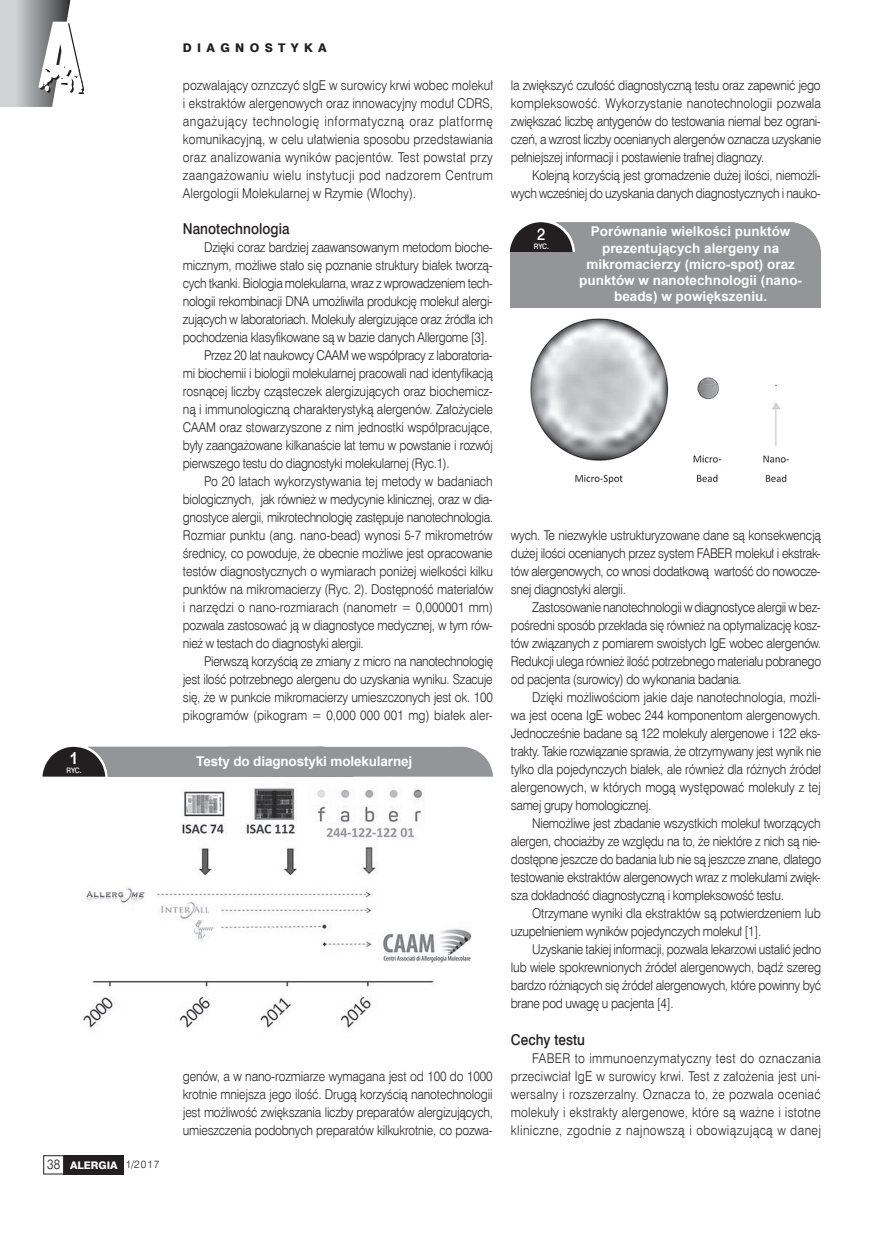
<style>
.page{position:relative;width:872px;height:1234px;background:#fff}
.page>*{position:absolute;margin:0;border:0;box-sizing:border-box;transform-origin:0 0}
.t1{font:700 16.5px "Arial";color:#fff;scale:.9 1}
.t2{font:16.5px "Swis 721 Md EU Normal";color:#fff;scale:.9 1}
.t3{font:15px "Swis 721 Md EU Normal";letter-spacing:.005em;color:#231f20;scale:.9 1}
.t4{font:13.5px/18px "Swis 721 Lt EU Normal";letter-spacing:-.025em;color:#231f20;text-align:justify;scale:.9 1}
.t5{font:700 13.5px/16.2px "Arial";color:#fff;text-align:center}
.t6{font:13.5px "Swis 721 Lt EU Normal";letter-spacing:-.005em;color:#231f20;scale:.9 1}
.t7{font:13.5px "Swis 721 Lt EU Normal";letter-spacing:.005em;color:#231f20;scale:.9 1}
.t8{font:13.5px "Swis 721 Lt EU Normal";letter-spacing:.01em;color:#231f20;scale:.9 1}
.t9{font:13.5px "Swis 721 Lt EU Normal";color:#231f20;scale:.9 1}
.t10{font:12px "Swis 721 Hv EU Normal";letter-spacing:.445em;color:#231f20}
.t11{font:10.5px "Swis 721 Hv EU Normal";letter-spacing:-.005em;color:#fff}
.t12{font:7.5px "Swis 721 Md EU Normal";letter-spacing:-.015em;color:#fff;scale:.9 1}
.s1{font-family:"Swis 721 Lt EU Normal";font-size:13.5px;color:#231f20}
.s2{font-family:"Swis 721 Lt EU Normal";color:#231f20}
</style>
<div class="page">
<div style="left:64px;top:1154px;width:60px;height:20px;background:#231f20"></div>
<div style="left:43px;top:1154px;width:21px;height:20px;border:1px solid #231f20"></div>
<img style="left:83px;top:788px;width:389px;height:241px">
<svg style="left:43px;top:746px;width:450px;height:30px;background:#8d8f91"></svg>
<div style="left:510px;top:252px;width:311px;height:55px;background:#939598"></div>
<svg style="left:510px;top:222px;width:311px;height:30px;background:#87888b"></svg>
<img style="left:530px;top:318px;width:259px;height:166px">
<svg style="left:0;top:0;width:85px;height:107px"></svg>
<p class="t1" style="left:70px;top:747px;width:11px">1</p>
<p class="t12" style="left:66px;top:766px;width:18px">RYC.</p>
<p class="t11" style="left:47px;top:1158px;width:114px"><span class="s1">38</span> ALERGIA <span class="s2">1/2017</span></p>
<p class="t10" style="left:183px;top:41px;width:26px">D IAG</p>
<p class="t10" style="left:235px;top:41px;width:91px">NOSTYKA</p>
<p class="t4" style="left:183px;top:76px;width:346px">pozwalający oznzczyć sIgE w surowicy krwi wobec molekuł i ekstraktów alergenowych oraz innowacyjny moduł CDRS, angażujący technologię informatyczną oraz platformę komunikacyjną, w celu ułatwienia sposobu przedstawiania oraz analizowania wyników pacjentów. Test powstał przy zaangażowaniu wielu instytucji pod nadzorem Centrum Alergologii Molekularnej w Rzymie (Włochy).</p>
<p class="t3" style="left:183px;top:220px;width:120px">Nanotechnologia</p>
<p class="t4" style="left:204px;top:238px;width:322px">Dzięki coraz bardziej zaawansowanym metodom bioche-</p>
<p class="t4" style="left:183px;top:256px;width:346px">micznym, możliwe stało się poznanie struktury białek tworzą-</p>
<p class="t4" style="left:183px;top:274px;width:346px">cych tkanki. Biologia molekularna, wraz z wprowadzeniem tech-</p>
<p class="t4" style="left:183px;top:292px;width:346px">nologii rekombinacji DNA umożliwiła produkcję molekuł alergi-</p>
<p class="t4" style="left:183px;top:310px;width:346px">zujących w laboratoriach. Molekuły alergizujące oraz źródła ich</p>
<p class="t4" style="left:183px;top:328px;width:340px">pochodzenia klasyfikowane są w bazie danych Allergome [3].</p>
<p class="t4" style="left:204px;top:346px;width:322px">Przez 20 lat naukowcy CAAM we współpracy z laboratoria-</p>
<p class="t4" style="left:183px;top:364px;width:346px">mi biochemii i biologii molekularnej pracowali nad identyfikacją</p>
<p class="t6" style="left:183px;top:383px;width:346px">rosnącej liczby cząsteczek alergizujących oraz biochemicz-</p>
<p class="t4" style="left:183px;top:400px;width:346px">ną i immunologiczną charakterystyką alergenów. Założyciele</p>
<p class="t6" style="left:183px;top:419px;width:346px">CAAM oraz stowarzyszone z nim jednostki współpracujące,</p>
<p class="t4" style="left:183px;top:436px;width:346px">były zaangażowane kilkanaście lat temu w powstanie i rozwój</p>
<p class="t4" style="left:183px;top:454px;width:298px">pierwszego testu do diagnostyki molekularnej (Ryc.1).</p>
<p class="t9" style="left:204px;top:473px;width:322px">Po 20 latach wykorzystywania tej metody w badaniach</p>
<p class="t4" style="left:183px;top:490px;width:346px">biologicznych, jak również w medycynie klinicznej, oraz w dia-</p>
<p class="t4" style="left:183px;top:508px;width:346px">gnostyce alergii, mikrotechnologię zastępuje nanotechnologia.</p>
<p class="t6" style="left:183px;top:527px;width:346px">Rozmiar punktu (ang. nano-bead) wynosi 5-7 mikrometrów</p>
<p class="t4" style="left:183px;top:544px;width:346px">średnicy, co powoduje, że obecnie możliwe jest opracowanie</p>
<p class="t4" style="left:183px;top:562px;width:346px">testów diagnostycznych o wymiarach poniżej wielkości kilku</p>
<p class="t4" style="left:183px;top:580px;width:346px">punktów na mikromacierzy (Ryc. 2). Dostępność materiałów</p>
<p class="t7" style="left:183px;top:599px;width:346px">i narzędzi o nano-rozmiarach (nanometr = 0,000001 mm)</p>
<p class="t4" style="left:183px;top:616px;width:346px">pozwala zastosować ją w diagnostyce medycznej, w tym rów-</p>
<p class="t4" style="left:183px;top:634px;width:202px">nież w testach do diagnostyki alergii.</p>
<p class="t4" style="left:204px;top:652px;width:322px">Pierwszą korzyścią ze zmiany z micro na nanotechnologię</p>
<p class="t4" style="left:183px;top:670px;width:345px">jest ilość potrzebnego alergenu do uzyskania wyniku. Szacuje</p>
<p class="t4" style="left:183px;top:688px;width:346px">się, że w punkcie mikromacierzy umieszczonych jest ok. 100</p>
<p class="t8" style="left:183px;top:707px;width:346px">pikogramów (pikogram = 0,000 000 001 mg) białek aler-</p>
<p class="t5" style="left:196px;top:753px;width:217px">Testy do diagnostyki molekularnej</p>
<p class="t4" style="left:183px;top:1066px;width:346px">genów, a w nano-rozmiarze wymagana jest od 100 do 1000 krotnie mniejsza jego ilość. Drugą korzyścią nanotechnologii jest możliwość zwiększania liczby preparatów alergizujących, umieszczenia podobnych preparatów kilkukrotnie, co pozwa-</p>
<p class="t4" style="left:511px;top:76px;width:346px">la zwiększyć czułość diagnostyczną testu oraz zapewnić jego kompleksowość. Wykorzystanie nanotechnologii pozwala zwiększać liczbę antygenów do testowania niemal bez ograni&shy;czeń, a wzrost liczby ocenianych alergenów oznacza uzyskanie pełniejszej informacji i postawienie trafnej diagnozy.</p>
<p class="t4" style="left:511px;top:166px;width:346px;text-align:right">Kolejną korzyścią jest gromadzenie dużej ilości, niemożli&shy;wych wcześniej do uzyskania danych diagnostycznych i nauko-</p>
<p class="t2" style="left:537px;top:223px;width:11px">2</p>
<p class="t12" style="left:534px;top:241px;width:18px">RYC.</p>
<p class="t5" style="left:579px;top:224px;width:224px">Porównanie wielkości punktów prezentujących alergeny na mikromacierzy (micro-spot) oraz punktów w nanotechnologii (nano&shy;beads) w powiększeniu.</p>
<p class="t4" style="left:511px;top:526px;width:346px">wych. Te niezwykle ustrukturyzowane dane są konsekwencją dużej ilości ocenianych przez system FABER molekuł i ekstrak&shy;tów alergenowych, co wnosi dodatkową wartość do nowocze&shy;snej diagnostyki alergii.</p>
<p class="t4" style="left:511px;top:598px;width:346px;text-indent:21px">Zastosowanie nanotechnologii w diagnostyce alergii w bez&shy;pośredni sposób przekłada się również na optymalizację kosz&shy;tów związanych z pomiarem swoistych IgE wobec alergenów.<br>Redukcji ulega również ilość potrzebnego materiału pobranego od pacjenta (surowicy) do wykonania badania.</p>
<p class="t4" style="left:511px;top:688px;width:346px;text-indent:21px">Dzięki możliwościom jakie daje nanotechnologia, możli&shy;wa jest ocena IgE wobec 244 komponentom alergenowych.<br>Jednocześnie badane są 122 molekuły alergenowe i 122 eks&shy;trakty. Takie rozwiązanie sprawia, że otrzymywany jest wynik nie tylko dla pojedynczych białek, ale również dla różnych źródeł alergenowych, w których mogą występować molekuły z tej samej grupy homologicznej.</p>
<p class="t4" style="left:511px;top:814px;width:346px;text-indent:21px">Niemożliwe jest zbadanie wszystkich molekuł tworzących alergen, chociażby ze względu na to, że niektóre z nich są nie&shy;dostępne jeszcze do badania lub nie są jeszcze znane, dlatego testowanie ekstraktów alergenowych wraz z molekułami zwięk&shy;sza dokładność diagnostyczną i kompleksowość testu.</p>
<p class="t4" style="left:511px;top:904px;width:346px;text-indent:21px">Otrzymane wyniki dla ekstraktów są potwierdzeniem lub uzupełnieniem wyników pojedynczych molekuł [1].</p>
<p class="t4" style="left:511px;top:940px;width:346px;text-indent:21px">Uzyskanie takiej informacji, pozwala lekarzowi ustalić jedno lub wiele spokrewnionych źródeł alergenowych, bądź szereg bardzo różniących się źródeł alergenowych, które powinny być brane pod uwagę u pacjenta [4].</p>
<p class="t3" style="left:511px;top:1030px;width:84px">Cechy testu</p>
<p class="t4" style="left:511px;top:1048px;width:346px;text-indent:21px">FABER to immunoenzymatyczny test do oznaczania przeciwciał IgE w surowicy krwi. Test z założenia jest uni&shy;wersalny i rozszerzalny. Oznacza to, że pozwala oceniać molekuły i ekstrakty alergenowe, które są ważne i istotne kliniczne, zgodnie z najnowszą i obowiązującą w danej</p>
</div>
